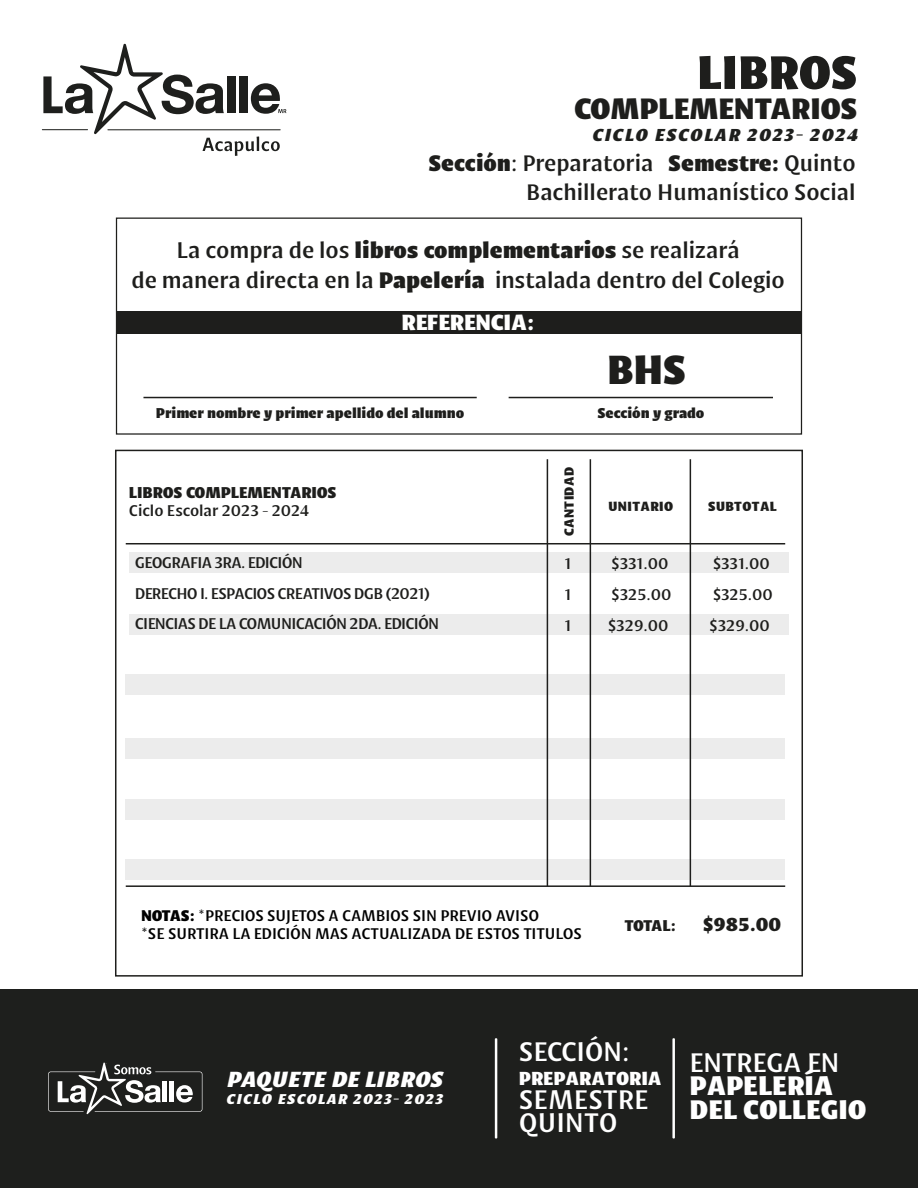
<style>
.page{position:relative;width:918px;height:1188px;background:#fff}
.page>*{position:absolute;margin:0;border:0;box-sizing:border-box;transform-origin:0 0}
.t1{font:800 50.1px "Indivisa Display Sans";letter-spacing:-.01em;color:#1e1e1c}
.t2{font:800 43.5px "Indivisa Display Sans";color:#1e1e1c}
.t3{font:800 31.5px "Indivisa Display Sans";letter-spacing:-.01em;color:#1e1e1c}
.t4{font:28.65px/23.7px "Indivisa Display Sans";color:#fff}
.t5{font:800 28.65px/24px "Indivisa Display Sans";letter-spacing:-.005em;color:#fff}
.t6{font:28.65px "Indivisa Display Sans";letter-spacing:-.02em;color:#fff}
.t7{font:24px/28.8px "Indivisa Display Sans";letter-spacing:-.005em;color:#1e1e1c;text-align:right}
.t8{font:italic 800 23.4px "Indivisa Display Sans";color:#fff}
.t9{font:800 23.4px "Indivisa Display Sans";letter-spacing:-.01em;color:#fff}
.t10{font:800 20.25px "Indivisa Display Sans";letter-spacing:-.01em;color:#fff}
.t11{font:800 20.1px "Indivisa Display Sans";color:#1e1e1c}
.t12{font:italic 800 18.6px "Indivisa Display Sans";letter-spacing:.075em;color:#1e1f1d}
.t13{font:800 16.8px "Indivisa Display Sans";letter-spacing:-.01em;color:#1e1e1c}
.t14{font:16.65px/30.8px "Indivisa Display Sans";letter-spacing:-.04em;color:#1e1e1c;text-align:justify}
.t15{font:16.65px/30.8px "Indivisa Display Sans";color:#1e1e1c}
.t16{font:800 16.65px "Indivisa Display Sans";letter-spacing:-.055em;color:#1e1e1c}
.t17{font:16.5px/18px "Indivisa Display Sans";letter-spacing:-.01em;color:#010101}
.t18{font:800 15.15px "Indivisa Display Sans";letter-spacing:-.005em;color:#1e1e1c}
.t19{font:italic 800 15.15px "Indivisa Display Sans";letter-spacing:.075em;color:#fff}
.t20{font:800 14.1px "Indivisa Display Sans";color:#1e1e1c}
.s1{font-weight:800}
</style>
<div class="page">
<div style="left:0;top:989px;width:918px;height:199px;background:#1e1f1d"></div>
<hr style="left:672px;top:1038px;width:3px;height:101px;background:#fff">
<hr style="left:495px;top:1038px;width:2px;height:101px;background:#fff">
<svg style="left:48px;top:1063px;width:154px;height:51px"></svg>
<hr style="left:42px;top:129px;width:46px;height:1px;background:#1e1f1d">
<svg style="left:43px;top:44px;width:244px;height:112px"></svg>
<div style="left:116px;top:218px;width:686px;height:217px;border:1px solid #1e1e1c"></div>
<div style="left:117px;top:312px;width:684px;height:22px;background:#1e1e1c"></div>
<hr style="left:143px;top:397px;width:334px;height:1px;background:#1e1e1c">
<hr style="left:509px;top:397px;width:264px;height:1px;background:#1e1e1c">
<div style="left:126px;top:674px;width:659px;height:20px;background:#ececec"></div>
<div style="left:129px;top:614px;width:660px;height:21px;background:#ececec"></div>
<div style="left:129px;top:553px;width:660px;height:20px;background:#ececec"></div>
<div style="left:126px;top:738px;width:659px;height:20px;background:#ececec"></div>
<div style="left:126px;top:799px;width:659px;height:20px;background:#ececec"></div>
<div style="left:126px;top:859px;width:659px;height:20px;background:#ececec"></div>
<div style="left:115px;top:450px;width:688px;height:527px;border:2px solid #1e1e1c"></div>
<hr style="left:126px;top:885px;width:659px;height:2px;background:#1e1e1c">
<hr style="left:126px;top:543px;width:659px;height:1px;background:#1e1e1c">
<hr style="left:547px;top:459px;width:1px;height:427px;background:#1e1e1c">
<hr style="left:590px;top:459px;width:1px;height:427px;background:#1e1e1c">
<hr style="left:690px;top:459px;width:1px;height:427px;background:#1e1e1c">
<h1 class="t1" style="left:697px;top:30px;width:162px">LIBROS</h1>
<h3 class="t3" style="left:574px;top:82px;width:285px">COMPLEMENTARIOS</h3>
<p class="t12" style="left:592px;top:119px;width:268px">CICLO ESCOLAR 2023- 2024</p>
<p class="t7" style="left:428px;top:147px;width:429px"><span class="s1">Sección</span>: Preparatoria <span class="s1">Semestre:</span> Quinto<br>Bachillerato Humanístico Social</p>
<p class="t7" style="left:132px;top:233px;width:655px;line-height:30px;text-align:center">La compra de los <span class="s1">libros complementarios</span> se realizará<br>de manera directa en la <span class="s1">Papelería</span> instalada dentro del Colegio</p>
<p class="t9" style="left:401px;top:303px;width:135px">REFERENCIA:</p>
<p class="t18" style="left:156px;top:400px;width:310px">Primer nombre y primer apellido del alumno</p>
<p class="t13" style="left:129px;top:478px;width:209px">LIBROS COMPLEMENTARIOS</p>
<p class="t15" style="left:129px;top:494px;width:182px">Ciclo Escolar 2023 - 2024</p>
<p class="t14" style="left:135px;top:546px;width:306px;text-align:left">GEOGRAFIA 3RA. EDICIÓN<br>DERECHO I. ESPACIOS CREATIVOS DGB (2021)<br>CIENCIAS DE LA COMUNICACIÓN 2DA. EDICIÓN</p>
<p class="t20" style="left:558px;top:536px;width:71px;rotate:-91deg">CANTIDAD</p>
<p class="t14" style="left:565px;top:547px;width:8px">1<br>1<br>1</p>
<h2 class="t2" style="left:607px;top:333px;width:80px">BHS</h2>
<p class="t18" style="left:597px;top:400px;width:108px">Sección y grado</p>
<p class="t20" style="left:608px;top:495px;width:66px;rotate:-1deg">UNITARIO</p>
<p class="t20" style="left:708px;top:495px;width:70px;rotate:-1deg">SUBTOTAL</p>
<p class="t15" style="left:608px;top:547px;width:65px">$331.00 $325.00 $329.00</p>
<p class="t15" style="left:710px;top:547px;width:65px">$331.00 $325.00 $329.00</p>
<p class="t17" style="left:141px;top:906px;width:442px"><span class="s1">NOTAS:</span> *PRECIOS SUJETOS A CAMBIOS SIN PREVIO AVISO<br>*SE SURTIRA LA EDICIÓN MAS ACTUALIZADA DE ESTOS TITULOS</p>
<p class="t16" style="left:625px;top:911px;width:53px">TOTAL:</p>
<p class="t11" style="left:703px;top:907px;width:79px">$985.00</p>
<p class="t8" style="left:227px;top:1059px;width:218px">PAQUETE DE LIBROS</p>
<p class="t19" style="left:227px;top:1086px;width:218px">CICLO ESCOLAR 2023- 2023</p>
<p class="t4" style="left:519px;top:1038px;width:112px">SECCIÓN:</p>
<p class="t10" style="left:519px;top:1061px;width:144px">PREPARATORIA</p>
<p class="t4" style="left:519px;top:1085px;width:131px">SEMESTRE<br>QUINTO</p>
<p class="t6" style="left:690px;top:1040px;width:152px">ENTREGA EN</p>
<p class="t5" style="left:690px;top:1071px;width:178px">PAPELERÍA<br>DEL COLLEGIO</p>
</div>
